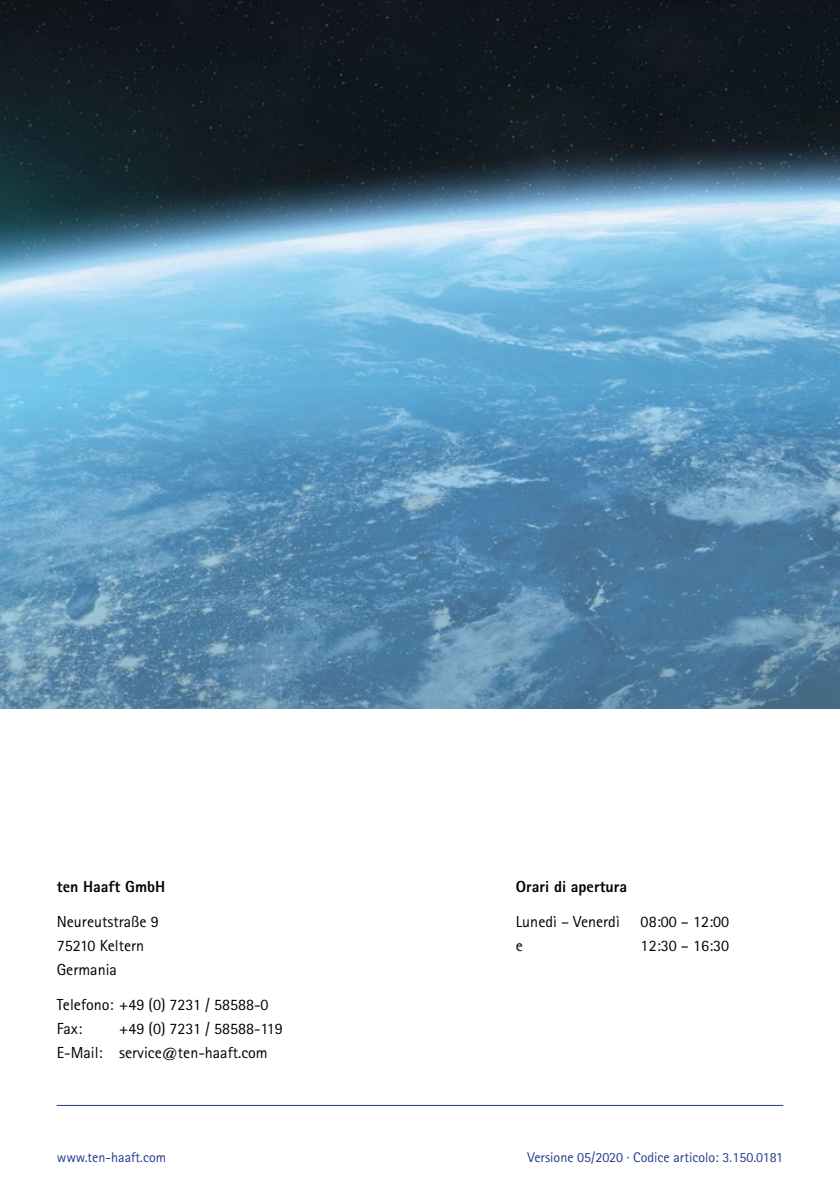
<style>
.page{position:relative;width:840px;height:1191px;background:#fff}
.page>*{position:absolute;margin:0;border:0;box-sizing:border-box;transform-origin:0 0}
.t1{font:16px/24px "Rotis Sans Serif";color:#000}
.t2{font:800 16px "Rotis Sans Serif";color:#000}
.t3{font:14px "Rotis Sans Serif";color:#213a8f}
</style>
<div class="page">
<hr style="left:57px;top:1105px;width:725px;height:1px;background:#213a8f">
<img style="left:0;top:0;width:839px;height:709px">
<p class="t2" style="left:57px;top:876px;width:110px">ten Haaft GmbH</p>
<p class="t1" style="left:57px;top:909px;width:103px">Neureutstraße 9<br>75210 Keltern<br>Germania</p>
<p class="t1" style="left:57px;top:992px;width:213px">Telefono: +49 (0) 7231 / 58588-0<br>Fax:</p>
<p class="t1" style="left:57px;top:1016px;width:227px;text-indent:62px">+49 (0) 7231 / 58588-119<br>E-Mail: service@ten-haaft.com</p>
<p class="t3" style="left:57px;top:1149px;width:111px">www.ten-haaft.com</p>
<p class="t2" style="left:515px;top:876px;width:113px">Orari di apertura</p>
<p class="t1" style="left:515px;top:909px;width:105px">Lunedì – Venerdì</p>
<p class="t1" style="left:640px;top:909px;width:90px">08:00 – 12:00</p>
<p class="t1" style="left:515px;top:933px;width:9px">e</p>
<p class="t1" style="left:640px;top:933px;width:90px">12:30 – 16:30</p>
<p class="t3" style="left:527px;top:1149px;width:257px">Versione 05/2020 · Codice articolo: 3.150.0181</p>
</div>
